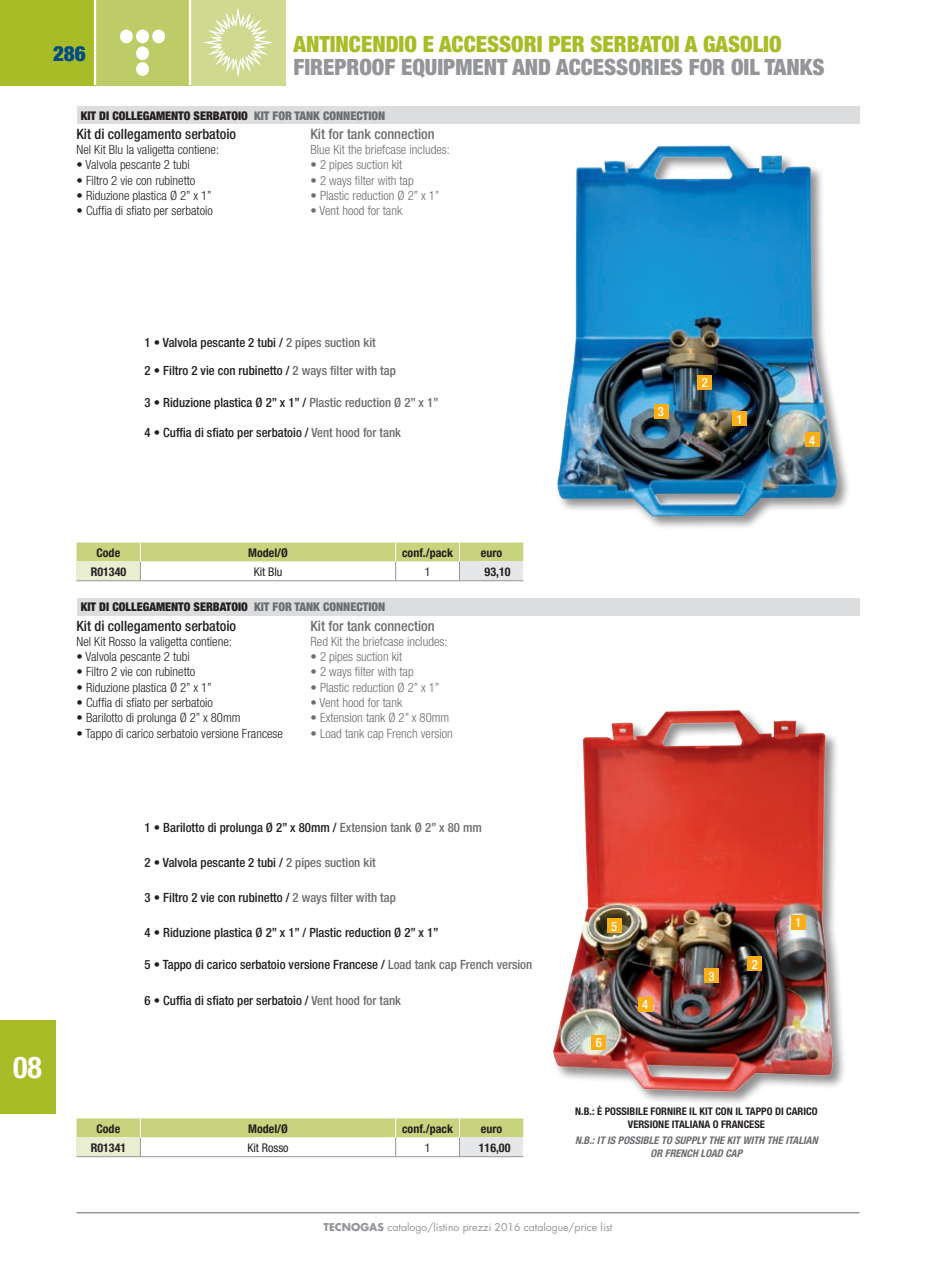
<style>
.page{position:relative;width:936px;height:1263px;background:#fff}
.page>*{position:absolute;margin:0;border:0;box-sizing:border-box;transform-origin:0 0}
.t1{font:700 condensed 30px "Helvetica Neue";color:#fff}
.t2{font:900 condensed 22.5px "Helvetica Neue";color:#939598}
.t3{font:900 condensed 22.5px "Helvetica Neue";color:#a8bc27}
.t4{font:900 condensed 21px "Helvetica Neue";color:#004b84}
.t5{font:500 condensed 14.25px "Helvetica Neue";color:#231f20}
.t6{font:500 condensed 14.25px "Helvetica Neue";color:#6c6d70}
.t7{font:500 condensed 12.75px/28px "Helvetica Neue";color:#231f20}
.t8{font:300 condensed 12.75px "Helvetica Neue";color:#231f20}
.t9{font:300 condensed 12.75px "Helvetica Neue";color:#6c6d70}
.t10{font:500 condensed 12.75px "Helvetica Neue";color:#fff}
.t11{font:900 condensed 12px "Helvetica Neue";color:#231f20}
.t12{font:700 condensed 12px "Helvetica Neue";color:#231f20}
.t13{font:condensed 12px "Helvetica Neue";color:#231f20}
.t14{font:700 condensed 10.5px/12.6px "Helvetica Neue";color:#231f20;text-align:center}
.t15{font:italic 700 condensed 10.5px/12.6px "Helvetica Neue";color:#6c6d70;text-align:center}
.t16{font:10.5px "Futura";color:#939598}
.s1{color:#6c6d70}
.s2{font-weight:700}
</style>
<div class="page">
<svg style="left:77px;top:542px;width:446px;height:39px"></svg>
<svg style="left:77px;top:1118px;width:446px;height:39px"></svg>
<div style="left:0;top:1020px;width:55px;height:93px;background:#a8bc27"></div>
<div style="left:190px;top:0;width:95px;height:85px;background:#d0d990"></div>
<div style="left:95px;top:0;width:95px;height:85px;background:#becc67"></div>
<hr style="left:77px;top:1212px;width:782px;height:1px;background:#939598">
<div style="left:0;top:0;width:95px;height:85px;background:#a8bc27"></div>
<hr style="left:94px;top:0;width:2px;height:85px;background:#fff">
<hr style="left:189px;top:0;width:2px;height:85px;background:#fff">
<svg style="left:203px;top:7px;width:70px;height:71px"></svg>
<div style="left:120px;top:30px;width:13px;height:13px;background:#fff;border-radius:50%"></div>
<div style="left:136px;top:30px;width:13px;height:13px;background:#fff;border-radius:50%"></div>
<div style="left:136px;top:46px;width:13px;height:14px;background:#fff;border-radius:50%"></div>
<div style="left:136px;top:62px;width:13px;height:14px;background:#fff;border-radius:50%"></div>
<div style="left:152px;top:30px;width:13px;height:13px;background:#fff;border-radius:50%"></div>
<div style="left:551px;top:708px;width:295px;height:398px;background:#231f20;opacity:.5"></div>
<img style="left:553px;top:710px;width:280px;height:382px">
<div style="left:790px;top:914px;width:15px;height:15px;background:#faaf18"></div>
<div style="left:747px;top:956px;width:15px;height:15px;background:#faaf18"></div>
<div style="left:704px;top:968px;width:15px;height:15px;background:#faaf18"></div>
<div style="left:637px;top:996px;width:15px;height:15px;background:#faaf18"></div>
<div style="left:606px;top:918px;width:15px;height:15px;background:#faaf18"></div>
<div style="left:591px;top:1035px;width:15px;height:15px;background:#faaf18"></div>
<div style="left:555px;top:144px;width:296px;height:387px;background:#231f20;opacity:.5"></div>
<img style="left:557px;top:146px;width:280px;height:370px">
<div style="left:732px;top:411px;width:14px;height:15px;background:#faaf18"></div>
<div style="left:697px;top:375px;width:15px;height:15px;background:#faaf18"></div>
<div style="left:653px;top:404px;width:15px;height:15px;background:#faaf18"></div>
<div style="left:804px;top:432px;width:15px;height:15px;background:#faaf18"></div>
<div style="left:77px;top:106px;width:782px;height:17px;background:#dcdddf"></div>
<div style="left:77px;top:598px;width:782px;height:17px;background:#dcdddf"></div>
<h2 class="t3" style="left:293px;top:30px;width:489px">ANTINCENDIO E ACCESSORI PER SERBATOI A GASOLIO</h2>
<h2 class="t2" style="left:293px;top:53px;width:532px">FIREPROOF EQUIPMENT AND ACCESSORIES FOR OIL TANKS</h2>
<p class="t11" style="left:81px;top:108px;width:306px">KIT DI COLLEGAMENTO SERBATOIO <span class="s1">KIT FOR TANK CONNECTION</span></p>
<h3 class="t4" style="left:53px;top:41px;width:34px">286</h3>
<p class="t5" style="left:77px;top:125px;width:161px">Kit di collegamento serbatoio</p>
<p class="t8" style="left:77px;top:142px;width:144px">Nel Kit Blu la valigetta contiene:</p>
<p class="t8" style="left:77px;top:158px;width:115px">• Valvola pescante 2 tubi</p>
<p class="t8" style="left:77px;top:173px;width:120px">• Filtro 2 vie con rubinetto</p>
<p class="t8" style="left:77px;top:188px;width:137px">• Riduzione plastica Ø 2” x 1”</p>
<p class="t8" style="left:77px;top:203px;width:138px">• Cuffia di sfiato per serbatoio</p>
<p class="t6" style="left:310px;top:125px;width:125px">Kit for tank connection</p>
<p class="t9" style="left:310px;top:142px;width:141px">Blue Kit the briefcase includes:</p>
<p class="t9" style="left:310px;top:158px;width:93px">• 2 pipes suction kit</p>
<p class="t9" style="left:310px;top:173px;width:105px">• 2 ways filter with tap</p>
<p class="t9" style="left:310px;top:188px;width:130px">• Plastic reduction Ø 2” x 1”</p>
<p class="t9" style="left:310px;top:203px;width:93px">• Vent hood for tank</p>
<p class="t7" style="left:145px;top:329px;width:253px">1 • Valvola pescante 2 tubi / <span class="s1">2 pipes suction kit<br></span>2 • Filtro 2 vie con rubinetto / <span class="s1">2 ways filter with tap</span></p>
<p class="t7" style="left:145px;top:388px;width:295px">3 • Riduzione plastica Ø 2” x 1” / <span class="s1">Plastic reduction Ø 2” x 1”</span></p>
<p class="t7" style="left:145px;top:418px;width:258px">4 • Cuffia di sfiato per serbatoio / <span class="s1">Vent hood for tank</span></p>
<p class="t10" style="left:658px;top:404px;width:8px">3</p>
<p class="t10" style="left:701px;top:375px;width:8px">2</p>
<p class="t10" style="left:736px;top:412px;width:8px">1</p>
<p class="t10" style="left:809px;top:433px;width:8px">4</p>
<h1 class="t1" style="left:13px;top:1049px;width:30px">08</h1>
<p class="t12" style="left:96px;top:545px;width:25px">Code</p>
<p class="t12" style="left:248px;top:545px;width:41px">Model/Ø</p>
<p class="t12" style="left:402px;top:545px;width:53px">conf./pack</p>
<p class="t12" style="left:481px;top:545px;width:23px">euro</p>
<p class="t12" style="left:91px;top:564px;width:37px">R01340</p>
<p class="t13" style="left:254px;top:565px;width:30px">Kit Blu</p>
<p class="t13" style="left:424px;top:565px;width:7px">1</p>
<p class="t12" style="left:484px;top:564px;width:27px">93,10</p>
<p class="t11" style="left:81px;top:600px;width:306px">KIT DI COLLEGAMENTO SERBATOIO <span class="s1">KIT FOR TANK CONNECTION</span></p>
<p class="t5" style="left:77px;top:617px;width:161px">Kit di collegamento serbatoio</p>
<p class="t8" style="left:77px;top:634px;width:157px">Nel Kit Rosso la valigetta contiene:</p>
<p class="t8" style="left:77px;top:649px;width:115px">• Valvola pescante 2 tubi</p>
<p class="t8" style="left:77px;top:665px;width:120px">• Filtro 2 vie con rubinetto</p>
<p class="t8" style="left:77px;top:680px;width:137px">• Riduzione plastica Ø 2” x 1”</p>
<p class="t8" style="left:77px;top:695px;width:138px">• Cuffia di sfiato per serbatoio</p>
<p class="t8" style="left:77px;top:710px;width:165px">• Barilotto di prolunga Ø 2” x 80mm</p>
<p class="t8" style="left:77px;top:726px;width:208px">• Tappo di carico serbatoio versione Francese</p>
<p class="t6" style="left:310px;top:617px;width:125px">Kit for tank connection</p>
<p class="t9" style="left:310px;top:634px;width:138px">Red Kit the briefcase includes:</p>
<p class="t9" style="left:310px;top:649px;width:93px">• 2 pipes suction kit</p>
<p class="t9" style="left:310px;top:665px;width:105px">• 2 ways filter with tap</p>
<p class="t9" style="left:310px;top:680px;width:130px">• Plastic reduction Ø 2” x 1”</p>
<p class="t9" style="left:310px;top:695px;width:93px">• Vent hood for tank</p>
<p class="t9" style="left:310px;top:710px;width:140px">• Extension tank Ø 2” x 80mm</p>
<p class="t9" style="left:310px;top:726px;width:144px">• Load tank cap French version</p>
<p class="t7" style="left:145px;top:814px;width:339px">1 • Barilotto di prolunga Ø 2” x 80mm / <span class="s1">Extension tank Ø 2” x 80 mm</span></p>
<p class="t7" style="left:145px;top:848px;width:232px">2 • Valvola pescante 2 tubi / <span class="s1">2 pipes suction kit</span></p>
<p class="t7" style="left:145px;top:883px;width:253px">3 • Filtro 2 vie con rubinetto / <span class="s1">2 ways filter with tap</span></p>
<p class="t7" style="left:145px;top:918px;width:295px">4 • Riduzione plastica Ø 2” x 1” / Plastic reduction Ø 2” x 1”</p>
<p class="t7" style="left:145px;top:950px;width:389px">5 • Tappo di carico serbatoio versione Francese / <span class="s1">Load tank cap French version</span></p>
<p class="t7" style="left:145px;top:986px;width:258px">6 • Cuffia di sfiato per serbatoio / <span class="s1">Vent hood for tank</span></p>
<p class="t12" style="left:96px;top:1121px;width:25px">Code</p>
<p class="t12" style="left:248px;top:1121px;width:41px">Model/Ø</p>
<p class="t12" style="left:402px;top:1121px;width:53px">conf./pack</p>
<p class="t12" style="left:481px;top:1121px;width:23px">euro</p>
<p class="t12" style="left:91px;top:1140px;width:37px">R01341</p>
<p class="t13" style="left:247px;top:1140px;width:43px">Kit Rosso</p>
<p class="t13" style="left:424px;top:1140px;width:7px">1</p>
<p class="t12" style="left:479px;top:1140px;width:33px">116,00</p>
<p class="t10" style="left:611px;top:919px;width:8px">5</p>
<p class="t10" style="left:595px;top:1035px;width:8px">6</p>
<p class="t10" style="left:642px;top:997px;width:8px">4</p>
<p class="t10" style="left:708px;top:968px;width:8px">3</p>
<p class="t10" style="left:751px;top:956px;width:8px">2</p>
<p class="t10" style="left:795px;top:915px;width:8px">1</p>
<p class="t14" style="left:575px;top:1105px;width:244px">N.B.: È POSSIBILE FORNIRE IL KIT CON IL TAPPO DI CARICO<br>VERSIONE ITALIANA O FRANCESE</p>
<p class="t15" style="left:575px;top:1134px;width:244px">N.B.: IT IS POSSIBLE TO SUPPLY THE KIT WITH THE ITALIAN<br>OR FRENCH LOAD CAP</p>
<p class="t16" style="left:323px;top:1220px;width:290px"><span class="s2">TECNOGAS</span> catalogo/listino prezzi 2016 catalogue/price list</p>
</div>
